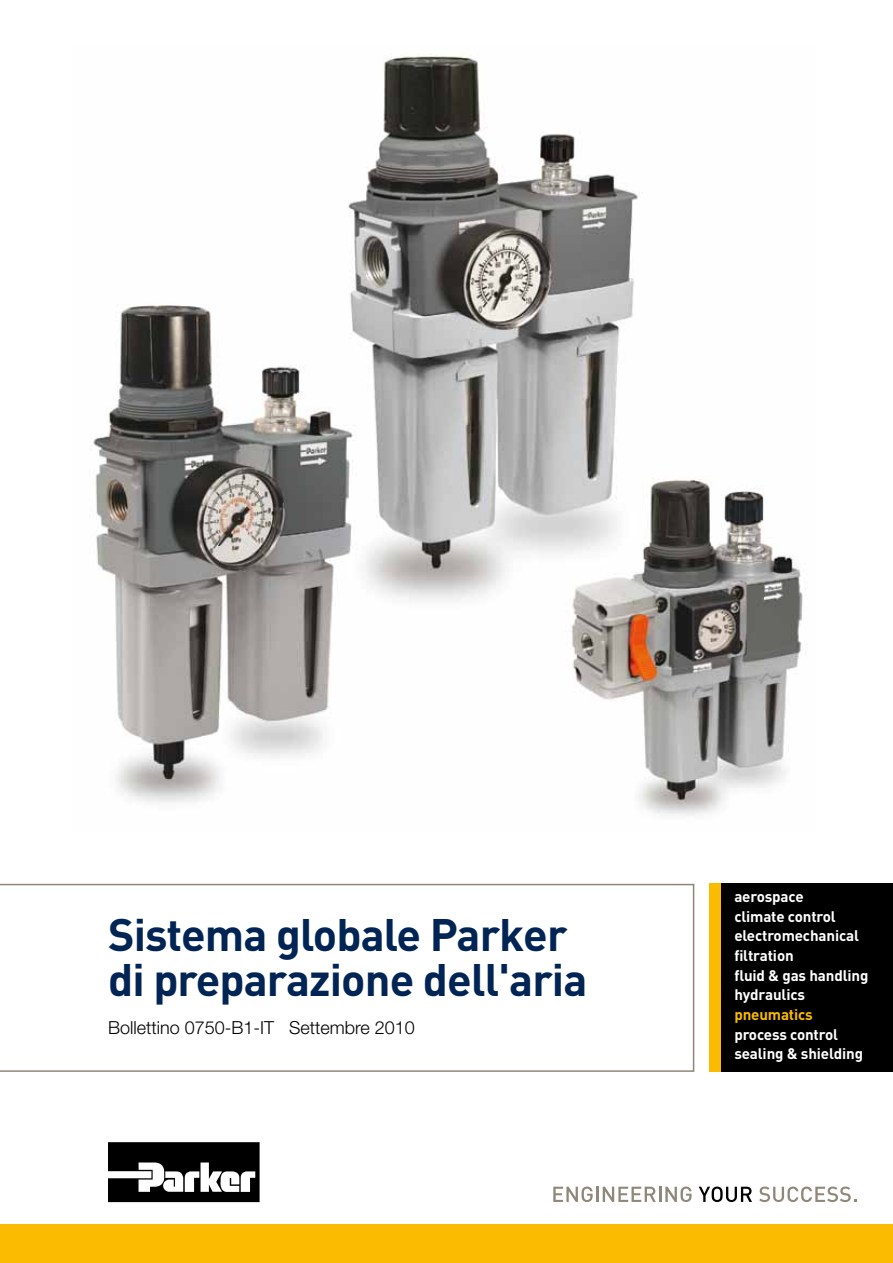
<style>
.page{position:relative;width:893px;height:1263px;background:#fff}
.page>*{position:absolute;margin:0;border:0;box-sizing:border-box;transform-origin:0 0}
.t1{font:700 45px/45px "DINOT";letter-spacing:-.02em;color:#002454}
.t2{font:300 18px "Helvetica Neue LT Std";color:#000}
.t3{font:700 15.15px/19.6px "DINOT";letter-spacing:-.01em;color:#fff}
.t4{font:700 15.15px "DINOT";letter-spacing:-.01em;color:#fabb00}
</style>
<div class="page">
<div style="left:0;top:1224px;width:893px;height:39px;background:#fabb00"></div>
<svg style="left:108px;top:1142px;width:152px;height:60px"></svg>
<svg style="left:0;top:884px;width:694px;height:188px"></svg>
<div style="left:709px;top:884px;width:17px;height:188px;background:#fabb00"></div>
<div style="left:721px;top:884px;width:172px;height:188px;background:#000"></div>
<svg style="left:553px;top:1186px;width:139px;height:16px"></svg>
<svg style="left:699px;top:1186px;width:53px;height:16px"></svg>
<svg style="left:759px;top:1186px;width:97px;height:16px"></svg>
<img style="left:93px;top:54px;width:710px;height:762px">
<h1 class="t1" style="left:108px;top:911px;width:481px">Sistema globale Parker di preparazione dell'aria</h1>
<p class="t2" style="left:108px;top:1016px;width:308px">Bollettino 0750-B1-IT Settembre 2010</p>
<p class="t3" style="left:734px;top:886px;width:136px">aerospace<br>climate control electromechanical filtration<br>fluid &amp; gas handling hydraulics</p>
<p class="t4" style="left:734px;top:1004px;width:80px">pneumatics</p>
<p class="t3" style="left:734px;top:1024px;width:130px">process control sealing &amp; shielding</p>
</div>
